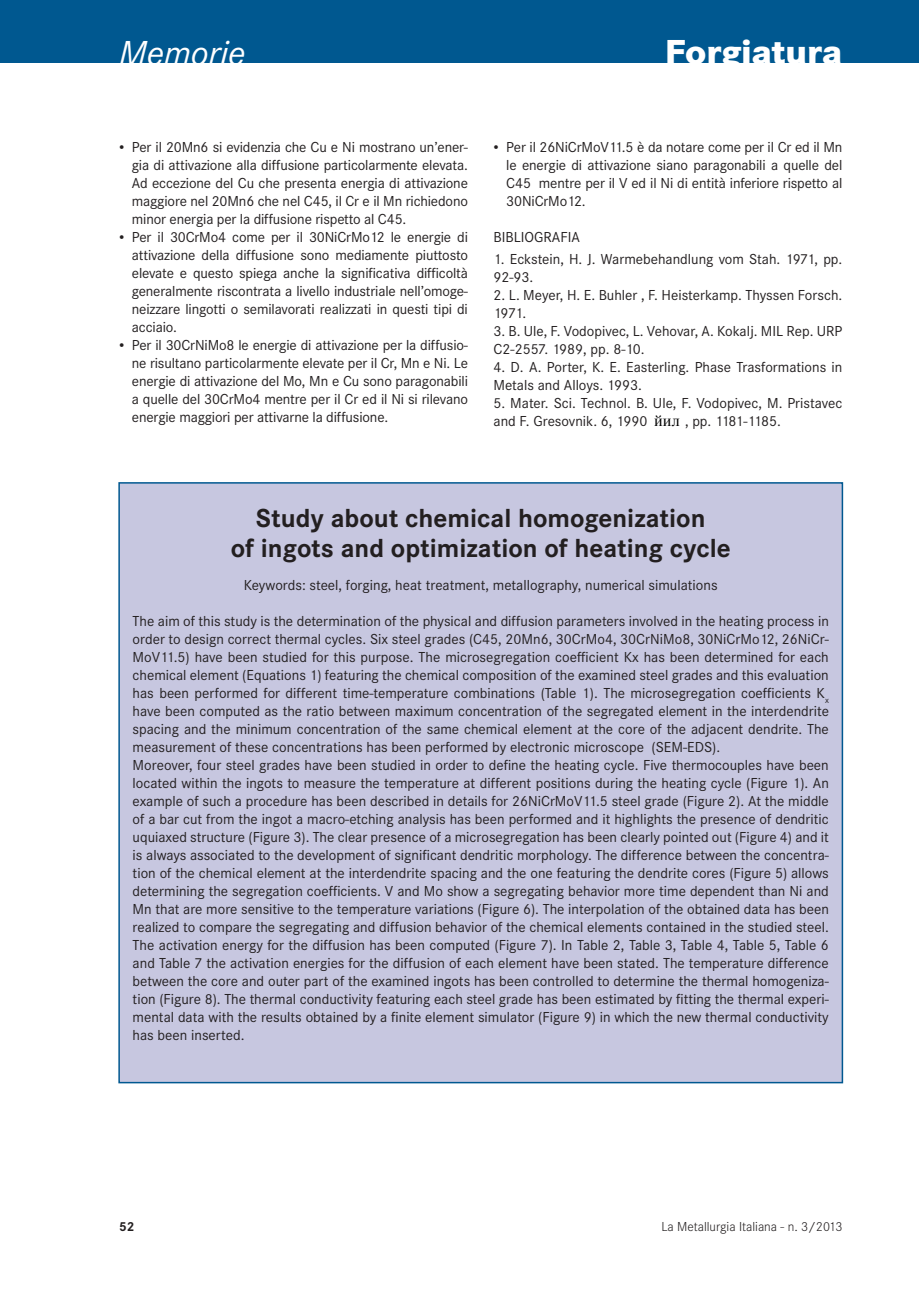
<style>
.page{position:relative;width:919px;height:1289px;background:#fff}
.page>*{position:absolute;margin:0;border:0;box-sizing:border-box;transform-origin:0 0}
.Titolo_fascetta{font:800 36px "Corporate S";color:#fff}
.t1{font:italic 36px "Corporate S";color:#fff}
.Normale{font:700 27px "Corporate S";color:#231f20}
.Paragrafo_elenco{font:15px/18px "Corporate S";letter-spacing:-.01em;color:#231f20;text-align:justify}
.Bibliografia{font:15px/18px "Corporate S";color:#231f20}
.Normale-2{font:15px "Corporate S";color:#231f20}
.t2{font:300 13.5px "Corporate S";color:#231f20}
.t3{font:700 13.5px "Corporate S";color:#231f20}
.s1{font-family:"Times New Roman"}
.s2{font-family:"Times New Roman";font-size:16.2px;color:#000}
</style>
<div class="page">
<div style="left:0;top:0;width:918px;height:62px;background:#005890"></div>
<div style="left:119px;top:483px;width:723px;height:599px;background:#c7c7e0"></div>
<p class="t1" style="left:119px;top:33px;width:128px">Memorie</p>
<p class="Titolo_fascetta" style="left:664px;top:30px;width:179px">Forgiatura</p>
<p class="Paragrafo_elenco" style="left:132px;top:138px;width:337px;text-indent:-13px"><span class="s1">•</span> Per il 20M n6 si evidenzia che Cu e N i mostrano un’ener&shy;gia di attivazione alla diffusione particolarmente elevata.<br>Ad eccezione del Cu che presenta energia di attivazione maggiore nel 20M n6 che nel C45, il Cr e il M n richiedono minor energia per la diffusione rispetto al C45.</p>
<p class="Paragrafo_elenco" style="left:132px;top:228px;width:337px;text-indent:-13px"><span class="s1">•</span> Per il 30CrMo4 come per il 30N iCrMo12 le energie di attivazione della diffusione sono mediamente piuttosto elevate e questo spiega anche la significativa difficoltà generalmente riscontrata a livello industriale nell’omoge&shy;neizzare lingotti o semilavorati realizzati in questi tipi di acciaio.</p>
<p class="Paragrafo_elenco" style="left:132px;top:336px;width:337px;text-indent:-13px"><span class="s1">•</span> Per il 30CrN iMo8 le energie di attivazione per la diffusio&shy;ne risultano particolarmente elevate per il Cr, M n e N i. Le energie di attivazione del Mo, M n e Cu sono paragonabili a quelle del 30CrMo4 mentre per il Cr ed il N i si rilevano energie maggiori per attivarne la diffusione.</p>
<p class="Paragrafo_elenco" style="left:506px;top:138px;width:337px;text-indent:-13px"><span class="s1">•</span> Per il 26N iCrMoV11.5 è da notare come per il Cr ed il M n le energie di attivazione siano paragonabili a quelle del C45 mentre per il V ed il N i di entità inferiore rispetto al 30NiCrMo12.</p>
<p class="Normale-2" style="left:493px;top:228px;width:88px">Bibliografia</p>
<p class="Bibliografia" style="left:493px;top:250px;width:350px">1. Eckstein, H. J. Warmebehandlung vom Stah. 1971, pp.<br>92-93.</p>
<p class="Bibliografia" style="left:493px;top:286px;width:350px">2. L. Meyer, H. E. Buhler , F. Heisterkamp. Thyssen Forsch.<br>1971.</p>
<p class="Bibliografia" style="left:493px;top:322px;width:350px">3. B. Ule, F. Vodopivec, L. Vehovar, A. Kokalj. M IL Rep. URP<br>C2-2557. 1989, pp. 8-10.</p>
<p class="Bibliografia" style="left:493px;top:358px;width:350px">4. D. A. Porter, K. E. Easterling. Phase Trasformations in<br>Metals and Alloys. 1993.</p>
<p class="Bibliografia" style="left:493px;top:394px;width:350px">5. M ater. Sci. Technol. B. Ule, F. Vodopivec, M . Pristavec</p>
<p class="Paragrafo_elenco" style="left:493px;top:412px;width:289px">and F. Gresovnik. 6, 1990 <span class="s2">йил</span> , pp. 1181-1185.</p>
<p class="Normale" style="left:256px;top:502px;width:451px">Study about chemical homogenization</p>
<p class="Normale" style="left:231px;top:532px;width:501px">of ingots and optimization of heating cycle</p>
<p class="Paragrafo_elenco" style="left:244px;top:576px;width:475px">Keywords: steel, forging, heat treatment, metallography, numerical simulations</p>
<p class="Paragrafo_elenco" style="left:133px;top:612px;width:697px">The aim of this study is the determination of the physical and diffusion parameters involved in the heating process in order to design correct thermal cycles. Six steel grades (C45, 20M n6, 30CrMo4, 30CrN iMo8, 30N iCrMo12, 26N iCr-M oV11.5) have been studied for this purpose. The microsegregation coefficient Kx has been determined for each chemical element (Equations 1) featuring the chemical composition of the examined steel grades and this evaluation has been performed for different time-temperature combinations (Table 1). The microsegregation coefficients K<sub>x </sub>have been computed as the ratio between maximum concentration of the segregated element in the interdendrite spacing and the minimum concentration of the same chemical element at the core of the adjacent dendrite. The measurement of these concentrations has been performed by electronic microscope (SEM-EDS).</p>
<p class="Paragrafo_elenco" style="left:133px;top:756px;width:697px">M oreover, four steel grades have been studied in order to define the heating cycle. Five thermocouples have been located within the ingots to measure the temperature at different positions during the heating cycle (Figure 1). An example of such a procedure has been described in details for 26N iCrMoV11.5 steel grade (Figure 2). At the middle of a bar cut from the ingot a macro-etching analysis has been performed and it highlights the presence of dendritic uquiaxed structure (Figure 3). The clear presence of a microsegregation has been clearly pointed out (Figure 4) and it is always associated to the development of significant dendritic morphology. The difference between the concentra&shy;tion of the chemical element at the interdendrite spacing and the one featuring the dendrite cores (Figure 5) allows determining the segregation coefficients. V and Mo show a segregating behavior more time dependent than N i and M n that are more sensitive to the temperature variations (Figure 6). The interpolation of the obtained data has been realized to compare the segregating and diffusion behavior of the chemical elements contained in the studied steel.<br>The activation energy for the diffusion has been computed (Figure 7). In Table 2, Table 3, Table 4, Table 5, Table 6 and Table 7 the activation energies for the diffusion of each element have been stated. The temperature difference between the core and outer part of the examined ingots has been controlled to determine the thermal homogeniza&shy;tion (Figure 8). The thermal conductivity featuring each steel grade has been estimated by fitting the thermal experi&shy;mental data with the results obtained by a finite element simulator (Figure 9) in which the new thermal conductivity has been inserted.</p>
<p class="t3" style="left:119px;top:1218px;width:17px">52</p>
<p class="t2" style="left:661px;top:1218px;width:182px">La Metallurgia Italiana - n. 3/2013</p>
</div>
